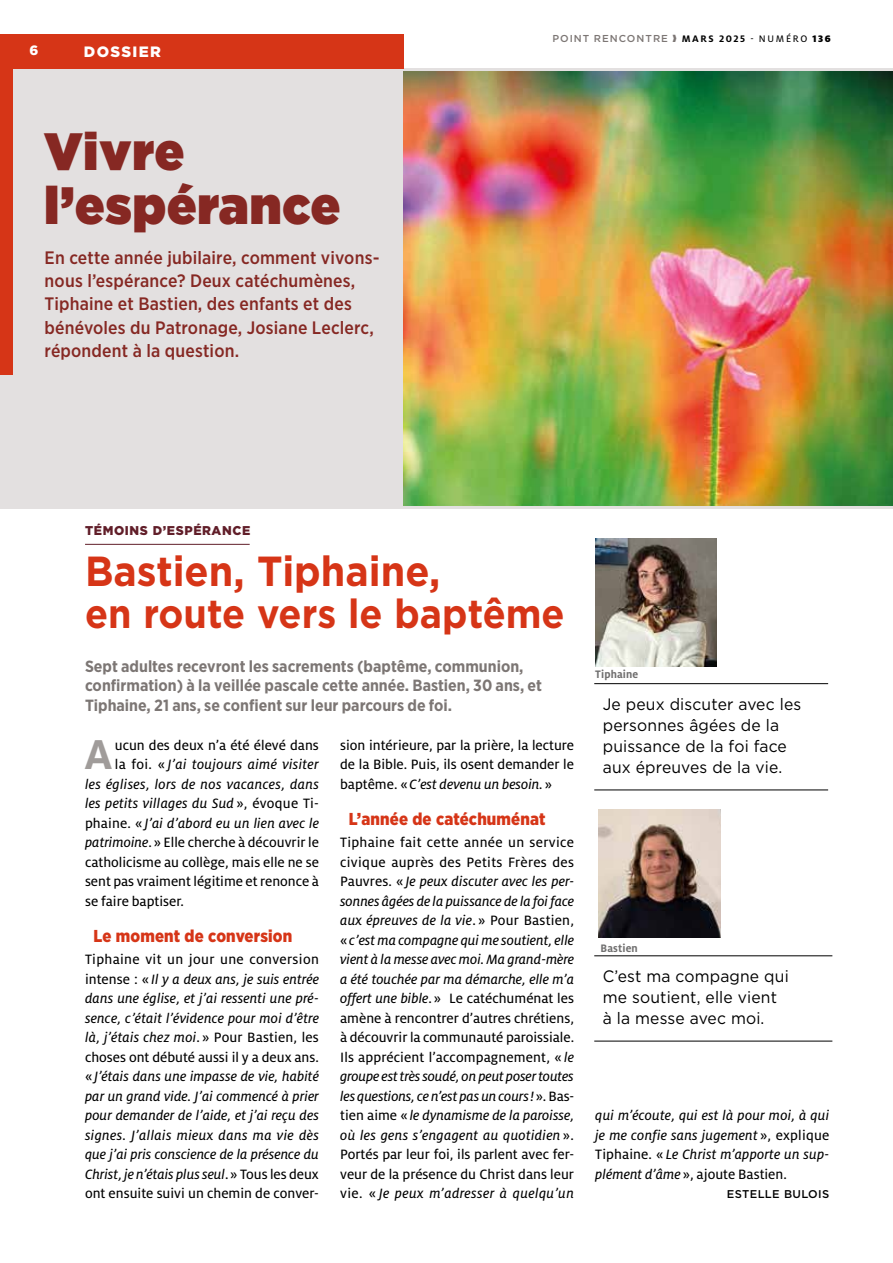
<style>
.page{position:relative;width:893px;height:1263px;background:#fff}
.page>*{position:absolute;margin:0;border:0;box-sizing:border-box;transform-origin:0 0}
.t1{font:900 52.5px/54px "Gotham";letter-spacing:.02em;color:#862823;scale:.94 1}
.t2{font:700 46.35px "Milo OT";color:#a09c9a;scale:.95 1}
.t3{font:700 42px "Gotham";color:#d63517;scale:.94 1}
.t4{font:700 40.5px "Gotham";color:#d63517;scale:.93 1}
.t5{font:500 18px/23.2px "Gotham Narrow";letter-spacing:.01em;color:#862823}
.t6{font:900 17.25px "Gotham Narrow";letter-spacing:.01em;color:#d63517}
.t7{font:16.5px/21px "Gotham";letter-spacing:.01em;color:#000;scale:.95 1}
.t8{font:700 16.2px/19.5px "Gotham Narrow";color:#7c7674}
.t9{font:15px/19.5px "Milo OT Text Ita";letter-spacing:.01em;color:#000;text-align:justify}
.t10{font:15px/19.5px "Milo OT Text";color:#000;text-align:justify}
.t11{font:15px/19.5px "Milo OT Text";letter-spacing:.02em;color:#000}
.t12{font:900 15px "Gotham";letter-spacing:.09em;color:#fff}
.t13{font:900 13.5px "Gotham";color:#fff}
.t14{font:900 12.75px "Gotham";letter-spacing:.05em;color:#611e29}
.t15{font:700 12px "Milo OT";letter-spacing:.01em;color:#706f6f;scale:.95 1}
.t16{font:500 11.25px "Gotham";letter-spacing:.03em;color:#000}
.t17{font:10.5px "Milo OT Text";letter-spacing:.16em;color:#000}
.t18{font:700 10.5px "Milo OT";color:#000}
.t19{font:500 10.05px "Gotham";letter-spacing:.1em;color:#7c7674}
.s1{font-family:"Milo OT";font-weight:700}
.s2{font-family:"Milo OT";font-weight:900}
.s3{font-family:"Milo OT Text"}
.s4{font-family:"Milo OT Text Ita"}
</style>
<div class="page">
<div style="left:0;top:68px;width:893px;height:440px;background:#e3e0e0"></div>
<img style="left:404px;top:71px;width:489px;height:434px">
<hr style="left:85px;top:544px;width:165px;height:1px;background:#611e29">
<img style="left:598px;top:809px;width:122px;height:128px">
<img style="left:595px;top:538px;width:122px;height:128px">
<hr style="left:594px;top:683px;width:234px;height:1px;background:#000">
<hr style="left:594px;top:789px;width:234px;height:1px;background:#000">
<hr style="left:594px;top:955px;width:238px;height:1px;background:#000">
<hr style="left:594px;top:1041px;width:238px;height:1px;background:#000">
<div style="left:0;top:34px;width:404px;height:34px;background:#d63517"></div>
<div style="left:0;top:34px;width:13px;height:340px;background:#d63517"></div>
<p class="t13" style="left:29px;top:41px;width:10px">6</p>
<p class="t12" style="left:84px;top:41px;width:79px">DOSSIER</p>
<h1 class="t1" style="left:45px;top:123px;width:316px">Vivre l’espérance</h1>
<p class="t5" style="left:45px;top:246px;width:336px">En cette année jubilaire, comment vivons&shy;nous l’espérance? Deux catéchumènes, Tiphaine et Bastien, des enfants et des bénévoles du Patronage, Josiane Leclerc, répondent à la question.</p>
<p class="t19" style="left:552px;top:32px;width:117px">POINT RENCONTRE</p>
<p class="t18" style="left:682px;top:33px;width:19px">Mars</p>
<p class="t17" style="left:719px;top:33px;width:113px"><span class="s1">2025</span> - NUMÉRO <span class="s2">136</span></p>
<p class="t14" style="left:85px;top:522px;width:167px">TÉMOINS D’ESPÉRANCE</p>
<h3 class="t3" style="left:85px;top:543px;width:380px">Bastien, Tiphaine,</h3>
<h3 class="t4" style="left:85px;top:587px;width:517px">en route vers le baptême</h3>
<p class="t8" style="left:85px;top:656px;width:459px">Sept adultes recevront les sacrements (baptême, communion, confirmation) à la veillée pascale cette année. Bastien, 30 ans, et<br>Tiphaine, 21 ans, se confient sur leur parcours de foi.</p>
<h2 class="t2" style="left:85px;top:729px;width:31px">A</h2>
<p class="t10" style="left:115px;top:735px;width:206px">ucun des deux n’a été élevé dans</p>
<p class="t10" style="left:340px;top:735px;width:235px">sion intérieure, par la prière, la lecture de la Bible. Puis, ils osent demander le</p>
<p class="t9" style="left:340px;top:774px;width:213px"><span class="s3">baptême. «</span> C’est devenu un besoin. <span class="s3">»</span></p>
<p class="t6" style="left:349px;top:807px;width:198px">L’année de catéchuménat</p>
<p class="t11" style="left:340px;top:833px;width:235px">Tiphaine fait cette année un service civique auprès des Petits Frères des</p>
<p class="t9" style="left:340px;top:872px;width:235px"><span class="s3">Pauvres. «</span> Je peux discuter avec les per&shy;sonnes âgées de la puissance de la foi face aux épreuves de la vie<span class="s3">. » Pour Bastien, «</span>c’est ma compagne qui me soutient, elle vient à la messe avec moi. Ma grand-mère a été touchée par ma démarche, elle m’a</p>
<p class="t10" style="left:340px;top:989px;width:235px"><span class="s4">offert une bible</span>. » Le catéchuménat les amène à rencontrer d’autres chrétiens, à découvrir la communauté paroissiale.<br>Ils apprécient l’accompagnement, « <span class="s4">le</span></p>
<p class="t9" style="left:340px;top:1067px;width:235px">groupe est très soudé, on peut poser toutes les questions, ce n’est pas un cours!<span class="s3">». Bas&shy;tien aime «</span> le dynamisme de la paroisse, où les gens s’engagent au quotidien <span class="s3">».</span></p>
<p class="t10" style="left:340px;top:1145px;width:235px">Portés par leur foi, ils parlent avec fer&shy;veur de la présence du Christ dans leur</p>
<p class="t9" style="left:340px;top:1184px;width:235px"><span class="s3">vie. «</span> Je peux m’adresser à quelqu’un</p>
<p class="t9" style="left:85px;top:755px;width:235px;text-indent:30px"><span class="s3">la foi. «</span> J’ai toujours aimé visiter les églises, lors de nos vacances, dans les petits villages du Sud <span class="s3">», évoque Ti&shy;phaine. «</span> J’ai d’abord eu un lien avec le</p>
<p class="t10" style="left:85px;top:833px;width:235px"><span class="s4">patrimoine</span>.» Elle cherche à découvrir le catholicisme au collège, mais elle ne se sent pas vraiment légitime et renonce à se faire baptiser.</p>
<p class="t6" style="left:94px;top:924px;width:200px">Le moment de conversion</p>
<p class="t11" style="left:85px;top:950px;width:235px">Tiphaine vit un jour une conversion</p>
<p class="t9" style="left:85px;top:969px;width:235px"><span class="s3">intense : «</span> Il y a deux ans, je suis entrée dans une église, et j’ai ressenti une pré&shy;sence, c’était l’évidence pour moi d’être là, j’étais chez moi<span class="s3">. » Pour Bastien, les</span></p>
<p class="t10" style="left:85px;top:1047px;width:235px">choses ont débuté aussi il y a deux ans.</p>
<p class="t9" style="left:85px;top:1067px;width:235px"><span class="s3">«</span> J’étais dans une impasse de vie, habité par un grand vide. J’ai commencé à prier pour demander de l’aide, et j’ai reçu des signes. J’allais mieux dans ma vie dès que j’ai pris conscience de la présence du Christ, je n’étais plus seul<span class="s3">.» Tous les deux</span></p>
<p class="t10" style="left:85px;top:1184px;width:235px">ont ensuite suivi un chemin de conver-</p>
<p class="t15" style="left:595px;top:668px;width:47px">Tiphaine</p>
<p class="t7" style="left:603px;top:693px;width:210px">Je peux discuter avec les personnes âgées de la puissance de la foi face aux épreuves de la vie.</p>
<p class="t15" style="left:601px;top:941px;width:41px">Bastien</p>
<p class="t7" style="left:603px;top:965px;width:197px">C’est ma compagne qui me soutient, elle vient à la messe avec moi.</p>
<p class="t9" style="left:595px;top:1106px;width:235px">qui m’écoute, qui est là pour moi, à qui je me confie sans jugement <span class="s3">», explique Tiphaine. «</span> Le Christ m’apporte un sup-</p>
<p class="t10" style="left:595px;top:1164px;width:193px"><span class="s4">plément d’âme</span> », ajoute Bastien.</p>
<p class="t16" style="left:727px;top:1187px;width:104px">ESTELLE BULOIS</p>
</div>
